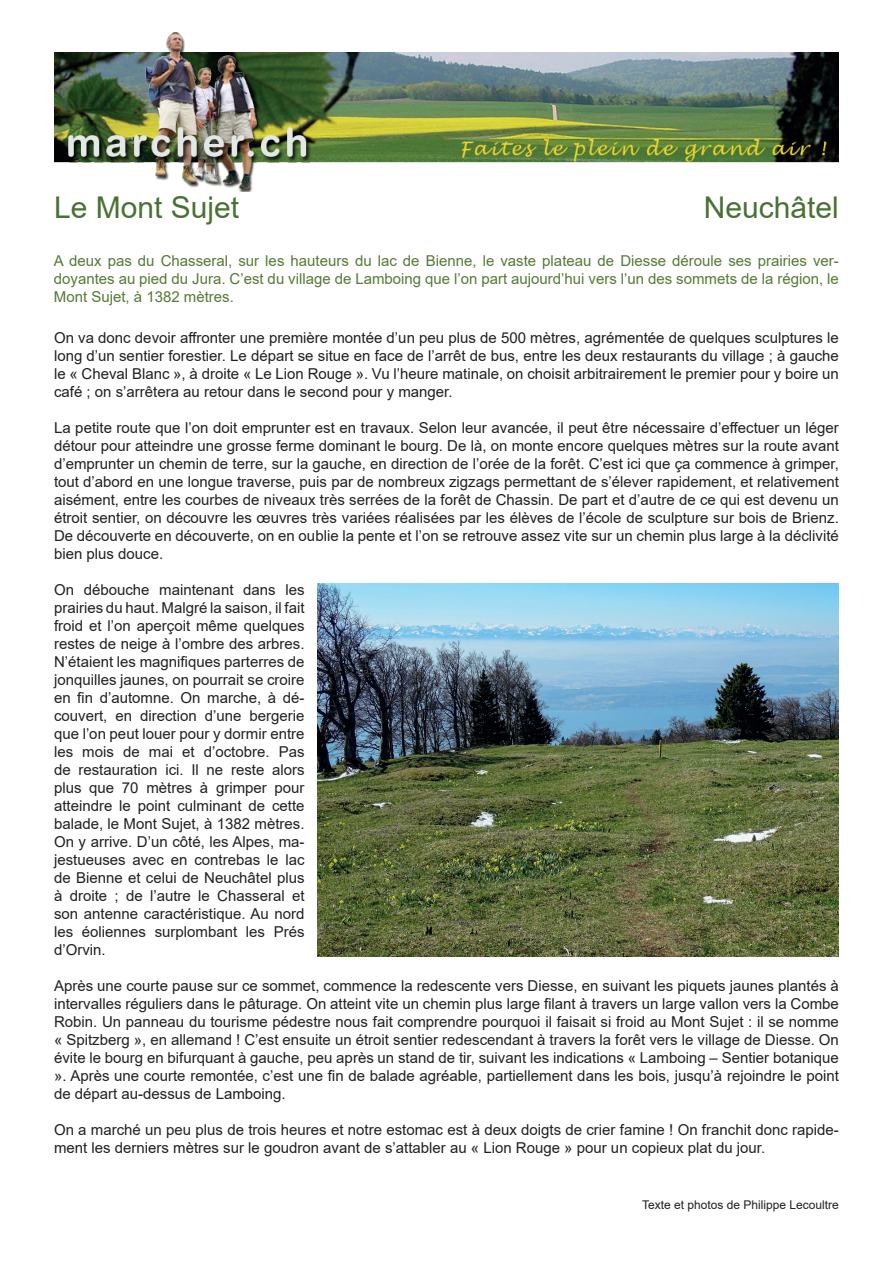
<style>
.page{position:relative;width:893px;height:1263px;background:#fff}
.page>*{position:absolute;margin:0;border:0;box-sizing:border-box;transform-origin:0 0}
.t1{font:30px "Arial";color:#487234}
.t2{font:15px/18px "Arial";color:#231f20;text-align:justify}
.t3{font:15px/18px "Arial";color:#557a36;text-align:justify}
.t4{font:12px "Arial";color:#231f20}
</style>
<div class="page">
<img style="left:54px;top:33px;width:785px;height:158px">
<img style="left:317px;top:583px;width:522px;height:373px">
<h1 class="t1" style="left:54px;top:187px;width:187px">Le Mont Sujet</h1>
<p class="t3" style="left:54px;top:252px;width:786px">A deux pas du Chasseral, sur les hauteurs du lac de Bienne, le vaste plateau de Diesse déroule ses prairies ver&shy;doyantes au pied du Jura. C’est du village de Lamboing que l’on part aujourd’hui vers l’un des sommets de la région, le Mont Sujet, à 1382 mètres.</p>
<h1 class="t1" style="left:704px;top:187px;width:137px">Neuchâtel</h1>
<p class="t2" style="left:54px;top:328px;width:786px">On va donc devoir affronter une première montée d’un peu plus de 500 mètres, agrémentée de quelques sculptures le long d’un sentier forestier. Le départ se situe en face de l’arrêt de bus, entre les deux restaurants du village ; à gauche le « Cheval Blanc », à droite « Le Lion Rouge ». Vu l’heure matinale, on choisit arbitrairement le premier pour y boire un café ; on s’arrêtera au retour dans le second pour y manger.</p>
<p class="t2" style="left:54px;top:418px;width:786px">La petite route que l’on doit emprunter est en travaux. Selon leur avancée, il peut être nécessaire d’effectuer un léger détour pour atteindre une grosse ferme dominant le bourg. De là, on monte encore quelques mètres sur la route avant d’emprunter un chemin de terre, sur la gauche, en direction de l’orée de la forêt. C’est ici que ça commence à grimper, tout d’abord en une longue traverse, puis par de nombreux zigzags permettant de s’élever rapidement, et relativement aisément, entre les courbes de niveaux très serrées de la forêt de Chassin. De part et d’autre de ce qui est devenu un étroit sentier, on découvre les œuvres très variées réalisées par les élèves de l’école de sculpture sur bois de Brienz.<br>De découverte en découverte, on en oublie la pente et l’on se retrouve assez vite sur un chemin plus large à la déclivité bien plus douce.</p>
<p class="t2" style="left:54px;top:580px;width:252px">On débouche maintenant dans les prairies du haut. Malgré la saison, il fait froid et l’on aperçoit même quelques restes de neige à l’ombre des arbres.<br>N’étaient les magnifiques parterres de jonquilles jaunes, on pourrait se croire en fin d’automne. On marche, à dé&shy;couvert, en direction d’une bergerie que l’on peut louer pour y dormir entre les mois de mai et d’octobre. Pas de restauration ici. Il ne reste alors plus que 70 mètres à grimper pour atteindre le point culminant de cette balade, le Mont Sujet, à 1382 mètres.<br>On y arrive. D’un côté, les Alpes, ma&shy;jestueuses avec en contrebas le lac de Bienne et celui de Neuchâtel plus à droite ; de l’autre le Chasseral et son antenne caractéristique. Au nord les éoliennes surplombant les Prés d’Orvin.</p>
<p class="t2" style="left:54px;top:976px;width:786px">Après une courte pause sur ce sommet, commence la redescente vers Diesse, en suivant les piquets jaunes plantés à intervalles réguliers dans le pâturage. On atteint vite un chemin plus large filant à travers un large vallon vers la Combe Robin. Un panneau du tourisme pédestre nous fait comprendre pourquoi il faisait si froid au Mont Sujet : il se nomme « Spitzberg », en allemand ! C’est ensuite un étroit sentier redescendant à travers la forêt vers le village de Diesse. On évite le bourg en bifurquant à gauche, peu après un stand de tir, suivant les indications « Lamboing – Sentier botanique ». Après une courte remontée, c’est une fin de balade agréable, partiellement dans les bois, jusqu’à rejoindre le point de départ au-dessus de Lamboing.</p>
<p class="t2" style="left:54px;top:1120px;width:786px">On a marché un peu plus de trois heures et notre estomac est à deux doigts de crier famine ! On franchit donc rapide&shy;ment les derniers mètres sur le goudron avant de s’attabler au « Lion Rouge » pour un copieux plat du jour.</p>
<p class="t4" style="left:642px;top:1196px;width:198px">Texte et photos de Philippe Lecoultre</p>
</div>
